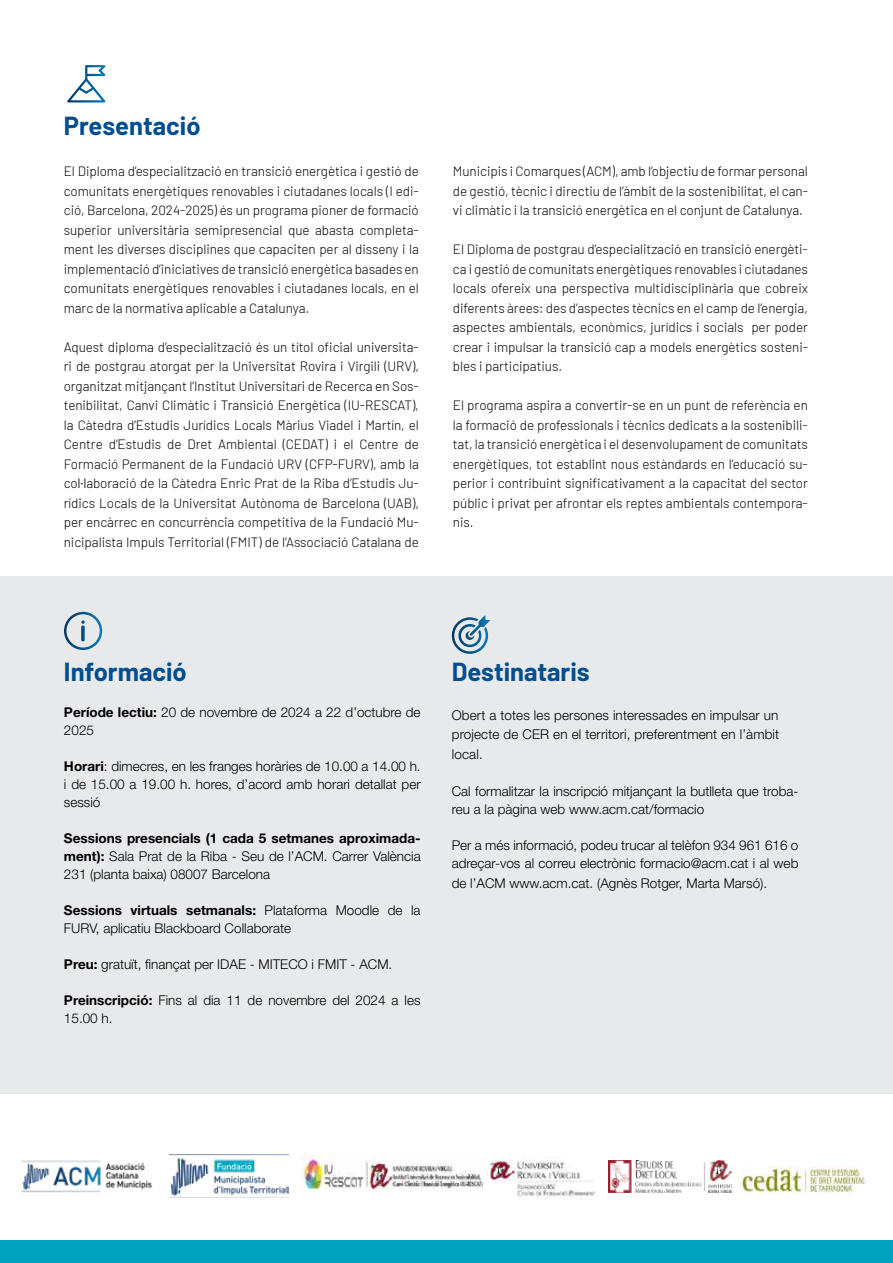
<style>
.page{position:relative;width:893px;height:1263px;background:#fff}
.page>*{position:absolute;margin:0;border:0;box-sizing:border-box;transform-origin:0 0}
.t1{font:700 25.5px "Barlow";color:#004e8f}
.t2{font:300 13.5px/19.5px "Barlow";letter-spacing:-.005em;color:#000;text-align:justify}
.t3{font:300 13.5px/18px "Helvetica Neue LT Std";color:#000}
.s1{font-family:"Helvetica Neue LT Std"}
.s2{font-weight:700}
</style>
<div class="page">
<div style="left:0;top:1241px;width:893px;height:22px;background:#00a3be"></div>
<svg style="left:67px;top:65px;width:38px;height:37px"></svg>
<div style="left:0;top:577px;width:893px;height:517px;background:#e8e9ea"></div>
<svg style="left:64px;top:612px;width:38px;height:38px"></svg>
<svg style="left:451px;top:615px;width:39px;height:39px"></svg>
<img style="left:21px;top:1160px;width:132px;height:33px">
<img style="left:301px;top:1155px;width:183px;height:36px">
<img style="left:488px;top:1156px;width:108px;height:44px">
<img style="left:608px;top:1161px;width:124px;height:31px">
<img style="left:742px;top:1166px;width:123px;height:28px">
<img style="left:170px;top:1155px;width:118px;height:41px">
<h1 class="t1" style="left:64px;top:107px;width:138px">Presentació</h1>
<p class="t2" style="left:64px;top:161px;width:357px">El Diploma d’especialització en transició energètica i gestió de comunitats energètiques renovables i ciutadanes locals (I edi&shy;ció, Barcelona, 2024-2025) és un programa pioner de formació superior universitària semipresencial que abasta completa&shy;ment les diverses disciplines que capaciten per al disseny i la implementació d’iniciatives de transició energètica basades en comunitats energètiques renovables i ciutadanes locals, en el marc de la normativa aplicable a Catalunya.</p>
<p class="t2" style="left:64px;top:336px;width:357px">Aquest diploma d’especialització és un títol oficial universita&shy;ri de postgrau atorgat per la Universitat Rovira i Virgili (URV), organitzat mitjançant l’Institut Universitari de Recerca en Sos&shy;tenibilitat, Canvi Climàtic i Transició Energètica (IU-RESCAT), la Càtedra d’Estudis Jurídics Locals Màrius Viadel i Martín, el Centre d’Estudis de Dret Ambiental (CEDAT) i el Centre de Formació Permanent de la Fundació URV (CFP-FURV), amb la co<span class="s1">l·l</span>aboració de la Càtedra Enric Prat de la Riba d’Estudis Ju&shy;rídics Locals de la Universitat Autònoma de Barcelona (UAB), per encàrrec en concurrència competitiva de la Fundació Mu&shy;nicipalista Impuls Territorial (FMIT) de l’Associació Catalana de</p>
<p class="t2" style="left:453px;top:161px;width:357px">Municipis i Comarques (ACM), amb l’objectiu de formar personal de gestió, tècnic i directiu de l’àmbit de la sostenibilitat, el can&shy;vi climàtic i la transició energètica en el conjunt de Catalunya.</p>
<p class="t2" style="left:453px;top:239px;width:357px">El Diploma de postgrau d’especialització en transició energèti&shy;ca i gestió de comunitats energètiques renovables i ciutadanes locals ofereix una perspectiva multidisciplinària que cobreix diferents àrees: des d’aspectes tècnics en el camp de l’energia, aspectes ambientals, econòmics, jurídics i socials per poder crear i impulsar la transició cap a models energètics sosteni&shy;bles i participatius.</p>
<p class="t2" style="left:453px;top:395px;width:357px">El programa aspira a convertir-se en un punt de referència en la formació de professionals i tècnics dedicats a la sostenibili&shy;tat, la transició energètica i el desenvolupament de comunitats energètiques, tot establint nous estàndards en l’educació su&shy;perior i contribuint significativament a la capacitat del sector públic i privat per afrontar els reptes ambientals contempora&shy;nis.</p>
<h1 class="t1" style="left:64px;top:653px;width:124px">Informació</h1>
<p class="t3" style="left:64px;top:703px;width:358px"><span class="s2">Període lectiu:</span> 20 de novembre de 2024 a 22 d’octubre de<br>2025</p>
<p class="t3" style="left:64px;top:757px;width:358px;text-align:justify"><span class="s2">Horari</span>: dimecres, en les franges horàries de 10.00 a 14.00 h. i de 15.00 a 19.00 h. hores, d’acord amb horari detallat per sessió</p>
<p class="t3" style="left:64px;top:829px;width:358px;text-align:justify"><span class="s2">Sessions presencials (1 cada 5 setmanes aproximada&shy;ment):</span> Sala Prat de la Riba - Seu de l’ACM. Carrer València 231 (planta baixa) 08007 Barcelona</p>
<p class="t3" style="left:64px;top:901px;width:358px"><span class="s2">Sessions virtuals setmanals:</span> Plataforma Moodle de la<br>FURV, aplicatiu Blackboard Collaborate</p>
<p class="t3" style="left:64px;top:955px;width:330px"><span class="s2">Preu:</span> gratuït, finançat per IDAE - MITECO i FMIT - ACM.</p>
<p class="t3" style="left:64px;top:991px;width:358px"><span class="s2">Preinscripció:</span> Fins al dia 11 de novembre del 2024 a les<br>15.00 h.</p>
<h1 class="t1" style="left:452px;top:653px;width:139px">Destinataris</h1>
<p class="t3" style="left:452px;top:705px;width:329px;line-height:19.5px;text-align:justify">Obert a totes les persones interessades en impulsar un projecte de CER en el territori, preferentment en l’àmbit local.</p>
<p class="t3" style="left:452px;top:782px;width:348px">Cal formalitzar la inscripció mitjançant la butlleta que troba&shy;reu a la pàgina web www.acm.cat/formacio</p>
<p class="t3" style="left:452px;top:836px;width:348px">Per a més informació, podeu trucar al telèfon 934 961 616 o adreçar-vos al correu electrònic formacio@acm.cat i al web</p>
<p class="t3" style="left:452px;top:874px;width:317px">de l’ACM www.acm.cat. (Agnès Rotger, Marta Marsó).</p>
</div>
